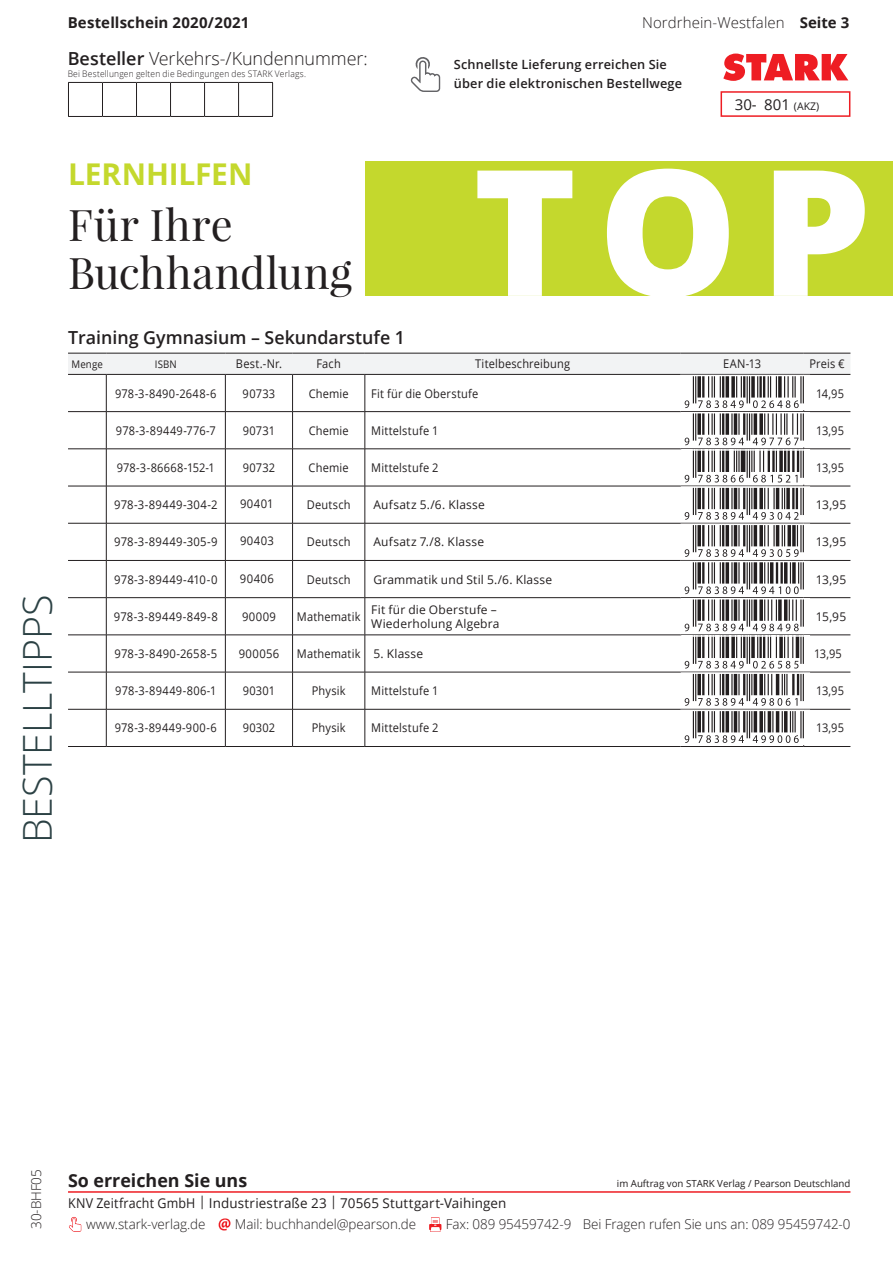
<style>
.page{position:relative;width:893px;height:1263px;background:#fff}
.page>*{position:absolute;margin:0;border:0;box-sizing:border-box;transform-origin:0 0}
.t1{font:800 175.5px "Open Sans";color:#fff}
.t2{font:43.5px/48px "Playfair Display";letter-spacing:.01em;color:#231f20}
.t3{font:300 39.75px "Open Sans";color:#2b4144}
.t4{font:700 30px "Open Sans";letter-spacing:-.005em;color:#c4d82d}
.t5{font:300 18px "Open Sans";letter-spacing:-.005em;color:#231f20}
.t6{font:600 18px "Open Sans";color:#231f20}
.t7{font:700 18px "Open Sans";color:#231f20}
.t8{font:300 15px "Open Sans";letter-spacing:.005em;color:#231f20}
.t9{font:700 15px "Open Sans";letter-spacing:.01em;color:#231f20}
.t10{font:15px "Open Sans";color:#231f20}
.t11{font:300 13.5px "Open Sans";letter-spacing:-.005em;color:#231f20}
.t12{font:13.5px "Open Sans";letter-spacing:.01em;color:#231f20;scale:.92 1}
.t13{font:600 12.75px/19px "Open Sans";letter-spacing:.015em;color:#231f20}
.t14{font:12px "Open Sans";letter-spacing:.015em;color:#231f20;scale:.92 1}
.t15{font:12px/13.5px "Open Sans";letter-spacing:.015em;color:#231f20}
.t16{font:12px "Open Sans";letter-spacing:.015em;color:#231f20;scale:.94 1}
.t17{font:10.5px "Open Sans";letter-spacing:.02em;color:#231f20;scale:.92 1}
.t18{font:9.75px "Open Sans";color:#231f20}
.t19{font:300 9px "Open Sans";letter-spacing:.025em;color:#231f20;scale:.94 1}
.s1{font-weight:700}
.s2{font-weight:600}
.s3{font-size:10.5px}
</style>
<div class="page">
<hr style="left:68px;top:1191px;width:782px;height:2px;background:#ee1d23">
<svg style="left:69px;top:1217px;width:12px;height:15px"></svg>
<svg style="left:218px;top:1218px;width:13px;height:12px"></svg>
<svg style="left:429px;top:1217px;width:12px;height:15px"></svg>
<div style="left:720px;top:91px;width:130px;height:26px;border:2px solid #ee1d23"></div>
<svg style="left:723px;top:54px;width:125px;height:27px"></svg>
<hr style="left:68px;top:82px;width:34px;height:1px;background:#231f20">
<hr style="left:68px;top:83px;width:1px;height:33px;background:#231f20">
<hr style="left:102px;top:82px;width:35px;height:1px;background:#231f20">
<hr style="left:102px;top:83px;width:1px;height:33px;background:#231f20">
<hr style="left:137px;top:82px;width:34px;height:1px;background:#231f20">
<hr style="left:136px;top:83px;width:1px;height:33px;background:#231f20">
<hr style="left:171px;top:82px;width:34px;height:1px;background:#231f20">
<hr style="left:170px;top:83px;width:1px;height:33px;background:#231f20">
<hr style="left:205px;top:82px;width:34px;height:1px;background:#231f20">
<hr style="left:204px;top:83px;width:1px;height:33px;background:#231f20">
<hr style="left:239px;top:82px;width:34px;height:1px;background:#231f20">
<hr style="left:238px;top:83px;width:1px;height:33px;background:#231f20">
<hr style="left:272px;top:83px;width:1px;height:33px;background:#231f20">
<hr style="left:68px;top:116px;width:34px;height:1px;background:#231f20">
<hr style="left:102px;top:116px;width:35px;height:1px;background:#231f20">
<hr style="left:137px;top:116px;width:34px;height:1px;background:#231f20">
<hr style="left:171px;top:116px;width:34px;height:1px;background:#231f20">
<hr style="left:205px;top:116px;width:34px;height:1px;background:#231f20">
<hr style="left:239px;top:116px;width:34px;height:1px;background:#231f20">
<svg style="left:411px;top:57px;width:29px;height:35px"></svg>
<div style="left:366px;top:162px;width:527px;height:134px;background:#c4d82d"></div>
<hr style="left:293px;top:746px;width:72px;height:1px;background:#231f20">
<hr style="left:365px;top:746px;width:315px;height:1px;background:#231f20">
<hr style="left:225px;top:709px;width:1px;height:37px;background:#231f20">
<hr style="left:106px;top:709px;width:1px;height:37px;background:#231f20">
<hr style="left:106px;top:746px;width:119px;height:1px;background:#231f20">
<hr style="left:225px;top:746px;width:68px;height:1px;background:#231f20">
<hr style="left:292px;top:709px;width:1px;height:37px;background:#231f20">
<hr style="left:365px;top:709px;width:1px;height:37px;background:#231f20">
<hr style="left:803px;top:709px;width:1px;height:37px;background:#231f20">
<hr style="left:68px;top:746px;width:38px;height:1px;background:#231f20">
<hr style="left:680px;top:746px;width:124px;height:1px;background:#231f20">
<hr style="left:804px;top:746px;width:46px;height:1px;background:#231f20">
<svg style="left:68px;top:353px;width:782px;height:390px"></svg>
<div style="left:681px;top:710px;width:129px;height:35px;border:2px solid #fff"></div>
<p class="t9" style="left:68px;top:12px;width:183px">Bestellschein 2020/2021</p>
<p class="t8" style="left:642px;top:13px;width:209px">Nordrhein-Westfalen <span class="s1">Seite 3</span></p>
<h3 class="t5" style="left:68px;top:46px;width:302px"><span class="s2">Besteller</span> Verkehrs-/Kundennummer:</h3>
<p class="t19" style="left:68px;top:68px;width:255px">Bei Bestellungen gelten die Bedingungen des STARK Verlags.</p>
<p class="t13" style="left:454px;top:54px;width:230px">Schnellste Lieferung erreichen Sie über die elektronischen Bestellwege</p>
<p class="t10" style="left:735px;top:94px;width:86px">30- 801 <span class="s3">(AKZ)</span></p>
<h3 class="t3" style="left:10px;top:843px;width:250px;rotate:-90deg">BESTELLTIPPS</h3>
<h3 class="t4" style="left:68px;top:152px;width:186px">LERNHILFEN</h3>
<h2 class="t2" style="left:68px;top:201px;width:286px">Für Ihre<br>Buchhandlung</h2>
<h3 class="t6" style="left:68px;top:326px;width:339px">Training Gymnasium – Sekundarstufe 1</h3>
<h1 class="t1" style="left:473px;top:99px;width:400px">TOP</h1>
<p class="t17" style="left:71px;top:357px;width:36px">Menge</p>
<p class="t17" style="left:155px;top:357px;width:26px">ISBN</p>
<p class="t14" style="left:236px;top:356px;width:51px">Best.-Nr.</p>
<p class="t14" style="left:317px;top:356px;width:28px">Fach</p>
<p class="t14" style="left:475px;top:356px;width:105px">Titelbeschreibung</p>
<p class="t14" style="left:723px;top:356px;width:43px">EAN-13</p>
<p class="t14" style="left:809px;top:356px;width:40px">Preis €</p>
<p class="t14" style="left:115px;top:385px;width:112px">978-3-8490-2648-6</p>
<p class="t14" style="left:243px;top:385px;width:37px">90733</p>
<p class="t14" style="left:309px;top:385px;width:45px">Chemie</p>
<p class="t14" style="left:371px;top:385px;width:118px">Fit für die Oberstufe</p>
<p class="t14" style="left:816px;top:385px;width:32px">14,95</p>
<p class="t14" style="left:116px;top:422px;width:110px">978-3-89449-776-7</p>
<p class="t14" style="left:243px;top:422px;width:37px">90731</p>
<p class="t14" style="left:309px;top:422px;width:45px">Chemie</p>
<p class="t14" style="left:371px;top:422px;width:75px">Mittelstufe 1</p>
<p class="t14" style="left:816px;top:422px;width:32px">13,95</p>
<p class="t14" style="left:117px;top:459px;width:108px">978-3-86668-152-1</p>
<p class="t14" style="left:243px;top:459px;width:37px">90732</p>
<p class="t14" style="left:309px;top:459px;width:45px">Chemie</p>
<p class="t14" style="left:371px;top:459px;width:75px">Mittelstufe 2</p>
<p class="t14" style="left:816px;top:459px;width:32px">13,95</p>
<p class="t16" style="left:114px;top:497px;width:111px">978-3-89449-304-2</p>
<p class="t16" style="left:240px;top:496px;width:37px">90401</p>
<p class="t14" style="left:307px;top:497px;width:49px">Deutsch</p>
<p class="t15" style="left:373px;top:498px;width:113px">Aufsatz 5./6. Klasse</p>
<p class="t15" style="left:816px;top:498px;width:32px">13,95</p>
<p class="t16" style="left:114px;top:534px;width:111px">978-3-89449-305-9</p>
<p class="t16" style="left:240px;top:533px;width:37px">90403</p>
<p class="t14" style="left:307px;top:534px;width:49px">Deutsch</p>
<p class="t15" style="left:373px;top:535px;width:112px">Aufsatz 7./8. Klasse</p>
<p class="t15" style="left:816px;top:535px;width:32px">13,95</p>
<p class="t16" style="left:114px;top:571px;width:111px">978-3-89449-410-0</p>
<p class="t16" style="left:240px;top:570px;width:38px">90406</p>
<p class="t14" style="left:307px;top:571px;width:49px">Deutsch</p>
<p class="t15" style="left:373px;top:572px;width:180px">Grammatik und Stil 5./6. Klasse</p>
<p class="t15" style="left:816px;top:572px;width:32px">13,95</p>
<p class="t16" style="left:114px;top:608px;width:112px">978-3-89449-849-8</p>
<p class="t16" style="left:242px;top:608px;width:38px">90009</p>
<p class="t14" style="left:297px;top:608px;width:71px">Mathematik</p>
<p class="t15" style="left:371px;top:603px;width:130px">Fit für die Oberstufe –<br>Wiederholung Algebra</p>
<p class="t15" style="left:816px;top:609px;width:32px">15,95</p>
<p class="t16" style="left:114px;top:645px;width:111px">978-3-8490-2658-5</p>
<p class="t16" style="left:239px;top:645px;width:45px">900056</p>
<p class="t14" style="left:297px;top:645px;width:139px">Mathematik 5. Klasse</p>
<p class="t14" style="left:814px;top:645px;width:32px">13,95</p>
<p class="t14" style="left:115px;top:683px;width:111px">978-3-89449-806-1</p>
<p class="t14" style="left:243px;top:683px;width:37px">90301</p>
<p class="t14" style="left:312px;top:683px;width:38px">Physik</p>
<p class="t14" style="left:371px;top:683px;width:75px">Mittelstufe 1</p>
<p class="t14" style="left:816px;top:683px;width:32px">13,95</p>
<p class="t14" style="left:115px;top:720px;width:112px">978-3-89449-900-6</p>
<p class="t14" style="left:243px;top:720px;width:37px">90302</p>
<p class="t14" style="left:312px;top:720px;width:38px">Physik</p>
<p class="t14" style="left:371px;top:720px;width:75px">Mittelstufe 2</p>
<p class="t14" style="left:816px;top:720px;width:32px">13,95</p>
<p class="t11" style="left:27px;top:1229px;width:61px;rotate:-90deg">30-BHF05</p>
<h3 class="t7" style="left:68px;top:1168px;width:181px">So erreichen Sie uns</h3>
<p class="t18" style="left:617px;top:1177px;width:235px">im Auftrag von STARK Verlag / Pearson Deutschland</p>
<p class="t12" style="left:68px;top:1194px;width:478px">KNV Zeitfracht GmbH | Industriestraße 23 | 70565 Stuttgart-Vaihingen</p>
<p class="t11" style="left:86px;top:1215px;width:121px">www.stark-verlag.de</p>
<p class="t11" style="left:235px;top:1215px;width:183px">Mail: buchhandel@pearson.de</p>
<p class="t11" style="left:446px;top:1215px;width:406px">Fax: 089 95459742-9 Bei Fragen rufen Sie uns an: 089 95459742-0</p>
</div>
